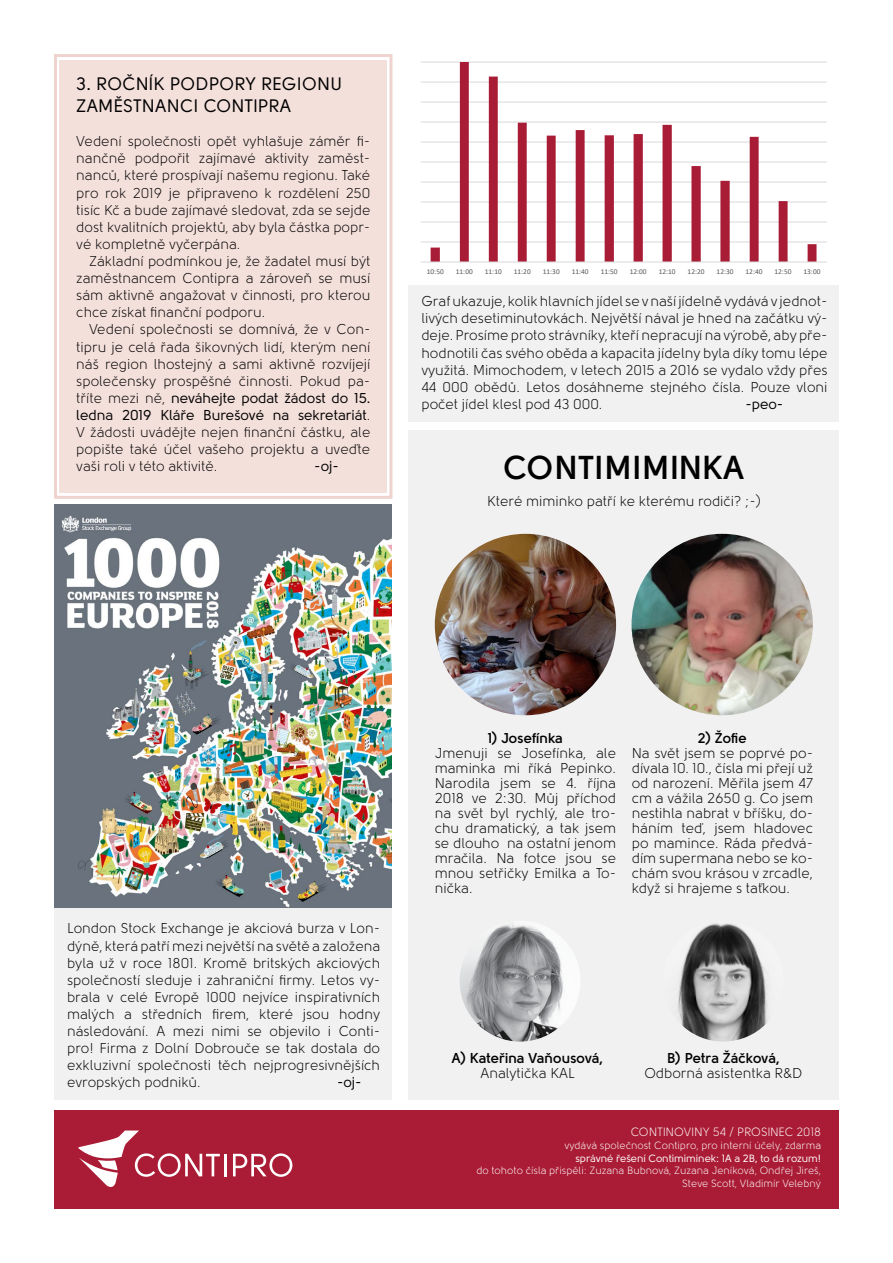
<style>
.page{position:relative;width:893px;height:1263px;background:#fff}
.page>*{position:absolute;margin:0;border:0;box-sizing:border-box;transform-origin:0 0}
.t1{font:700 33px "Solomon";letter-spacing:.015em;color:#000}
.t2{font:18px/21.6px "Solomon";letter-spacing:.02em;color:#000}
.t3{font:14.25px/17.1px "Solomon";color:#000;text-align:justify}
.t4{font:700 14.25px "Solomon";color:#000}
.t5{font:14.25px "Solomon";color:#000}
.t6{font:12px "Solomon";color:#fff}
.t7{font:10.5px/12.6px "Solomon";color:#fff;text-align:right}
.t8{font:10.5px "Solomon";color:#fff}
.t9{font:7.35px "Calibri";letter-spacing:-.005em;color:#595959}
.s1{font-style:inherit}
</style>
<div class="page">
<div style="left:54px;top:1110px;width:785px;height:99px;background:#aa1c35"></div>
<hr style="left:224px;top:1154px;width:3px;height:22px;background:#fff">
<svg style="left:233px;top:1153px;width:59px;height:24px"></svg>
<svg style="left:78px;top:1130px;width:142px;height:57px"></svg>
<div style="left:408px;top:430px;width:431px;height:669px;background:#f1f1f2"></div>
<img style="left:460px;top:921px;width:121px;height:120px;border-radius:60px">
<img style="left:663px;top:921px;width:121px;height:120px;border-radius:60px">
<img style="left:435px;top:534px;width:181px;height:181px;border-radius:91px">
<img style="left:631px;top:534px;width:182px;height:181px;border-radius:91px">
<div style="left:54px;top:54px;width:338px;height:445px;border:3px solid #efd3ce"></div>
<div style="left:60px;top:60px;width:327px;height:433px;background:#f4e0db"></div>
<svg style="left:421px;top:61px;width:406px;height:202px"></svg>
<div style="left:408px;top:285px;width:431px;height:136px;background:#f1f1f2"></div>
<img style="left:54px;top:505px;width:337px;height:403px">
<div style="left:54px;top:908px;width:337px;height:191px;background:#f1f1f2"></div>
<p class="t2" style="left:76px;top:74px;width:267px">3. ročník podpory regionu zaměstnanci contipra</p>
<p class="t3" style="left:76px;top:133px;width:296px">Vedení společnosti opět vyhlašuje záměr fi&shy;nančně podpořit zajímavé aktivity zaměst&shy;nanců, které prospívají našemu regionu. Také pro rok 2019 je připraveno k rozdělení 250 tisíc Kč a bude zajímavé sledovat, zda se sejde dost kvalitních projektů, aby byla částka popr&shy;vé kompletně vyčerpána.</p>
<p class="t3" style="left:76px;top:253px;width:296px;text-indent:13px">Základní podmínkou je, že žadatel musí být zaměstnancem Contipra a zároveň se musí sám aktivně angažovat v činnosti, pro kterou chce získat finanční podporu.</p>
<p class="t3" style="left:76px;top:321px;width:296px;text-indent:13px">Vedení společnosti se domnívá, že v Con&shy;tipru je celá řada šikovných lidí, kterým není náš region lhostejný a sami aktivně rozvíjejí společensky prospěšné činnosti. Pokud pa&shy;tříte mezi ně, <span class="s1">neváhejte podat žádost do 15. ledna 2019 Kláře Burešové na sekretariát</span>.<br>V žádosti uvádějte nejen finanční částku, ale popište také účel vašeho projektu a uveďte vaši roli v této aktivitě.</p>
<p class="t5" style="left:314px;top:458px;width:26px">-oj-</p>
<p class="t9" style="left:427px;top:266px;width:18px">10:50</p>
<p class="t9" style="left:456px;top:266px;width:18px">11:00</p>
<p class="t9" style="left:485px;top:266px;width:18px">11:10</p>
<p class="t9" style="left:514px;top:266px;width:18px">11:20</p>
<p class="t9" style="left:543px;top:266px;width:18px">11:30</p>
<p class="t9" style="left:572px;top:266px;width:18px">11:40</p>
<p class="t9" style="left:601px;top:266px;width:18px">11:50</p>
<p class="t9" style="left:630px;top:266px;width:18px">12:00</p>
<p class="t9" style="left:659px;top:266px;width:18px">12:10</p>
<p class="t9" style="left:688px;top:266px;width:18px">12:20</p>
<p class="t9" style="left:717px;top:266px;width:18px">12:30</p>
<p class="t9" style="left:746px;top:266px;width:18px">12:40</p>
<p class="t9" style="left:775px;top:266px;width:18px">12:50</p>
<p class="t9" style="left:804px;top:266px;width:18px">13:00</p>
<p class="t3" style="left:421px;top:293px;width:408px">Graf ukazuje, kolik hlavních jídel se v naší jídelně vydává v jednot&shy;livých desetiminutovkách. N ejvětší nával je hned na začátku vý&shy;deje. Prosíme proto strávníky, kteří nepracují na výrobě, aby pře&shy;hodnotili čas svého oběda a kapacita jídelny byla díky tomu lépe využitá. M imochodem, v letech 2015 a 2016 se vydalo vždy přes 44 000 obědů. Letos dosáhneme stejného čísla. Pouze vloni počet jídel klesl pod 43 000.</p>
<p class="t5" style="left:745px;top:396px;width:39px">-peo-</p>
<h1 class="t1" style="left:504px;top:448px;width:220px">contimiminkA</h1>
<p class="t3" style="left:487px;top:493px;width:276px">Které miminko patří ke kterému rodiči? ;-)</p>
<p class="t3" style="left:67px;top:920px;width:315px">London Stock Exchange je akciová burza v Lon&shy;dýně, která patří mezi největší na světě a založena byla už v roce 1801. Kromě britských akciových společností sleduje i zahraniční firmy. Letos vy&shy;brala v celé Evropě 1000 nejvíce inspirativních malých a středních firem, které jsou hodny následování. A mezi nimi se objevilo i Conti&shy;pro! F irma z Dolní Dobrouče se tak dostala do exkluzivní společnosti těch nejprogresivnějších evropských podniků.</p>
<p class="t5" style="left:337px;top:1075px;width:26px">-oj-</p>
<p class="t4" style="left:488px;top:730px;width:77px">1) Josefínka</p>
<p class="t3" style="left:435px;top:746px;width:183px;line-height:15px">Jmenuji se Josefínka, ale maminka mi říká Pepinko.<br>Narodila jsem se 4. října 2018 ve 2:30. M ůj příchod na svět byl rychlý, ale tro&shy;chu dramatický, a tak jsem se dlouho na ostatní jenom mračila. Na fotce jsou se mnou setřičky Emilka a To&shy;nička.</p>
<p class="t4" style="left:698px;top:730px;width:51px">2) Žofie</p>
<p class="t3" style="left:632px;top:746px;width:183px;line-height:15px">Na svět jsem se poprvé po&shy;dívala 10. 10., čísla mi přejí už od narození. M ěřila jsem 47 cm a vážila 2650 g. Co jsem nestihla nabrat v bříšku, do&shy;háním teď, jsem hladovec po mamince. Ráda předvá&shy;dím supermana nebo se ko&shy;chám svou krásou v zrcadle, když si hrajeme s taťkou.</p>
<p class="t4" style="left:452px;top:1049px;width:153px">A) Kateřina Vaňousová,</p>
<p class="t3" style="left:480px;top:1064px;width:88px">Analytička KAL</p>
<p class="t4" style="left:667px;top:1049px;width:114px">B) Petra Žáčková,</p>
<p class="t3" style="left:644px;top:1064px;width:160px">Odborná asistentka R&amp;D</p>
<p class="t6" style="left:631px;top:1126px;width:192px">continoviny 54 / prosinec 2018</p>
<p class="t7" style="left:564px;top:1139px;width:258px">vydává společnost Contipro, pro interní účely, zdarma</p>
<p class="t8" style="left:575px;top:1152px;width:247px">správné řešení Contimiminek: 1A a 2B, to dá rozum!</p>
<p class="t7" style="left:476px;top:1164px;width:346px">do tohoto čísla přispěli: Zuzana Bubnová, Zuzana Jeníková, Ondřej Jireš,<br>Steve Scott, Vladimír Velebný</p>
</div>
